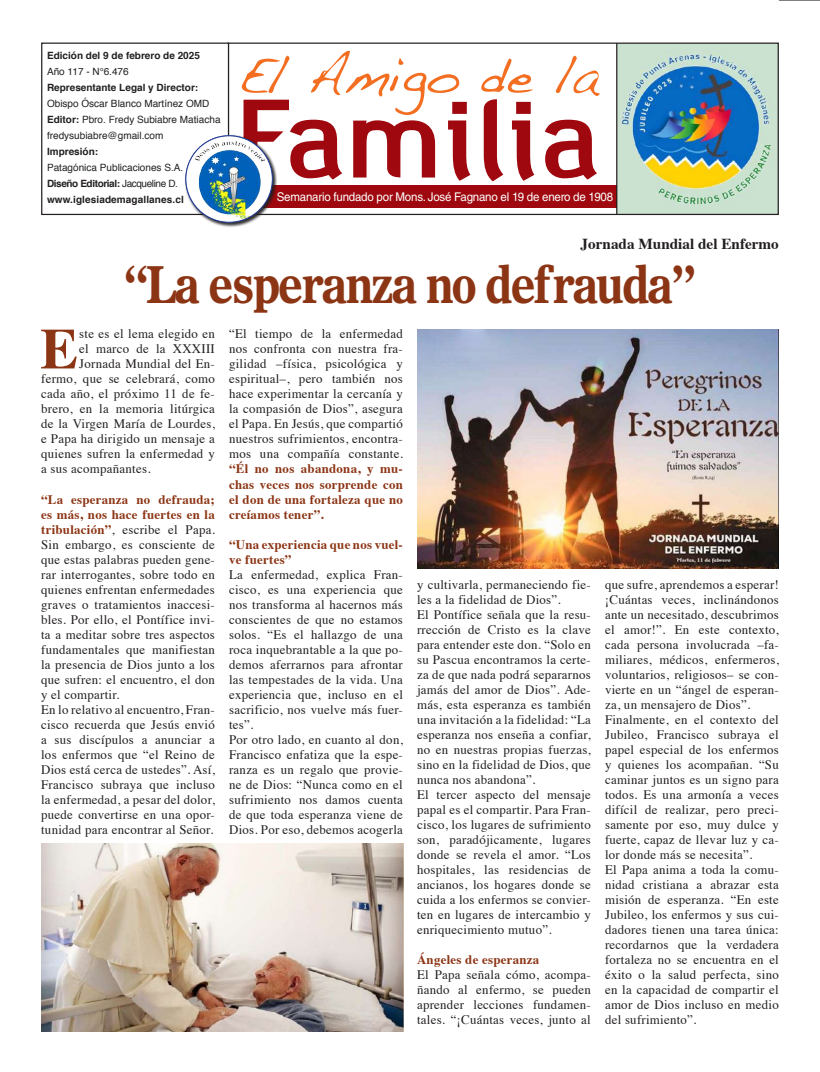
<style>
.page{position:relative;width:820px;height:1072px;background:#fff}
.page>*{position:absolute;margin:0;border:0;box-sizing:border-box;transform-origin:0 0}
.t1{font:700 57.4px "Times";color:#8c3515}
.t2{font:700 51px "Olympian LT Std";letter-spacing:-.05em;color:#8c3515;scale:.9 1}
.t3{font:700 15.2px "Times";color:#231f20}
.t4{font:13px/15px "Times";letter-spacing:.02em;color:#231f20}
.t5{font:700 13px/15px "Times";letter-spacing:.02em;color:#8c3515;text-align:justify}
.t6{font:12px "Helvetica LT Std";letter-spacing:-.02em;color:#fff;scale:.96 1}
.t7{font:700 10px/16px "Helvetica";color:#231f20}
.t8{font:10px/16px "Helvetica";color:#231f20}
.s1{font-weight:700}
.s2{font-weight:400}
.s3{font-weight:700;color:#8c3515}
</style>
<div class="page">
<hr style="left:778px;top:0;width:41px;height:1px;background:#000">
<img style="left:617px;top:45px;width:159px;height:168px">
<div style="left:228px;top:43px;width:550px;height:172px;border:1px solid #231f20"></div>
<div style="left:41px;top:43px;width:188px;height:172px;border:1px solid #231f20"></div>
<div style="left:229px;top:185px;width:387px;height:23px;background:#9f080e"></div>
<svg style="left:242px;top:51px;width:357px;height:130px"></svg>
<hr style="left:616px;top:43px;width:1px;height:171px;background:#231f20">
<div style="left:184px;top:134px;width:97px;height:97px;background:#231f20;opacity:.75"></div>
<img style="left:186px;top:136px;width:86px;height:86px;border-radius:50%">
<img style="left:41px;top:843px;width:362px;height:188px">
<img style="left:417px;top:329px;width:361px;height:240px">
<p class="t7" style="left:47px;top:47px;width:154px">Edición del 9 de febrero de 2025</p>
<p class="t8" style="left:47px;top:64px;width:83px">Año 117 - N°6.476</p>
<p class="t7" style="left:47px;top:79px;width:153px">Representante Legal y Director:</p>
<p class="t8" style="left:47px;top:96px;width:175px">Obispo Óscar Blanco Martínez OMD<br><span class="s1">Editor:</span> Pbro. Fredy Subiabre Matiacha fredysubiabre@gmail.com</p>
<p class="t7" style="left:47px;top:143px;width:53px">Impresión:</p>
<p class="t7" style="left:47px;top:159px;width:138px"><span class="s2">Patagónica Publicaciones S.A.<br></span>Diseño Editorial: <span class="s2">Jacqueline D. </span>www.iglesiademagallanes.cl</p>
<p class="t6" style="left:277px;top:190px;width:352px">Semanario fundado por Mons. José Fagnano el 19 de enero de 1908</p>
<p class="t3" style="left:580px;top:229px;width:200px">Jornada Mundial del Enfermo</p>
<h2 class="t2" style="left:123px;top:253px;width:638px">“La esperanza no defrauda”</h2>
<h1 class="t1" style="left:40px;top:294px;width:39px">E</h1>
<p class="t4" style="left:79px;top:325px;width:137px">ste es el lema elegido en</p>
<p class="t4" style="left:79px;top:340px;width:137px">el marco de la XXXIII</p>
<p class="t4" style="left:79px;top:355px;width:137px">Jornada Mundial del En-</p>
<p class="t4" style="left:41px;top:370px;width:175px">fermo, que se celebrará, como</p>
<p class="t4" style="left:41px;top:385px;width:175px">cada año, el próximo 11 de fe-</p>
<p class="t4" style="left:41px;top:400px;width:175px">brero, en la memoria litúrgica</p>
<p class="t4" style="left:41px;top:415px;width:175px">de la Virgen María de Lourdes,</p>
<p class="t4" style="left:41px;top:430px;width:175px">e Papa ha dirigido un mensaje a</p>
<p class="t4" style="left:41px;top:445px;width:175px">quienes sufren la enfermedad y</p>
<p class="t4" style="left:41px;top:460px;width:111px">a sus acompañantes.</p>
<p class="t4" style="left:41px;top:490px;width:175px"><span class="s3">“La esperanza no defrauda; es más, nos hace fuertes en la tribulación”</span>, escribe el Papa.<br>Sin embargo, es consciente de que estas palabras pueden gene&shy;rar interrogantes, sobre todo en quienes enfrentan enfermedades graves o tratamientos inaccesi&shy;bles. Por ello, el Pontífice invi&shy;ta a meditar sobre tres aspectos fundamentales que manifiestan la presencia de Dios junto a los que sufren: el encuentro, el don y el compartir.<br>En lo relativo al encuentro, Fran&shy;cisco recuerda que Jesús envió a sus discípulos a anunciar a los enfermos que “el Reino de<br>Dios está cerca de ustedes”. Así,<br>Francisco subraya que incluso la enfermedad, a pesar del dolor, puede convertirse en una opor&shy;tunidad para encontrar al Señor.</p>
<p class="t4" style="left:229px;top:325px;width:175px;text-align:justify">“El tiempo de la enfermedad nos confronta con nuestra fra&shy;gilidad –física, psicológica y espiritual–, pero también nos hace experimentar la cercanía y la compasión de Dios”, asegura el Papa. En Jesús, que compartió nuestros sufrimientos, encontra&shy;mos una compañía constante.</p>
<p class="t5" style="left:229px;top:460px;width:175px">“Él no nos abandona, y mu&shy;chas veces nos sorprende con el don de una fortaleza que no creíamos tener”.</p>
<p class="t5" style="left:229px;top:535px;width:175px">“Una experiencia que nos vuel&shy;ve fuertes”</p>
<p class="t4" style="left:229px;top:565px;width:175px">La enfermedad, explica Fran&shy;cisco, es una experiencia que nos transforma al hacernos más conscientes de que no estamos solos. “Es el hallazgo de una roca inquebrantable a la que po&shy;demos aferrarnos para afrontar las tempestades de la vida. Una experiencia que, incluso en el sacrificio, nos vuelve más fuer&shy;tes”.<br>Por otro lado, en cuanto al don,<br>Francisco enfatiza que la espe&shy;ranza es un regalo que provie&shy;ne de Dios: “Nunca como en el sufrimiento nos damos cuenta de que toda esperanza viene de<br>Dios. Por eso, debemos acogerla</p>
<p class="t4" style="left:417px;top:575px;width:175px">y cultivarla, permaneciendo fie&shy;les a la fidelidad de Dios”.<br>El Pontífice señala que la resu&shy;rrección de Cristo es la clave para entender este don. “Solo en su Pascua encontramos la certe&shy;za de que nada podrá separarnos jamás del amor de Dios”. Ade&shy;más, esta esperanza es también una invitación a la fidelidad: “La esperanza nos enseña a confiar, no en nuestras propias fuerzas, sino en la fidelidad de Dios, que nunca nos abandona”.<br>El tercer aspecto del mensaje papal es el compartir. Para Fran&shy;cisco, los lugares de sufrimiento son, paradójicamente, lugares donde se revela el amor. “Los hospitales, las residencias de ancianos, los hogares donde se cuida a los enfermos se convier&shy;ten en lugares de intercambio y enriquecimiento mutuo”.</p>
<p class="t5" style="left:417px;top:950px;width:124px">Ángeles de esperanza</p>
<p class="t4" style="left:417px;top:965px;width:175px;text-align:justify">El Papa señala cómo, acompa&shy;ñando al enfermo, se pueden aprender lecciones fundamen&shy;tales. “¡Cuántas veces, junto al</p>
<p class="t4" style="left:604px;top:575px;width:175px">que sufre, aprendemos a esperar! ¡Cuántas veces, inclinándonos ante un necesitado, descubrimos el amor!”. En este contexto, cada persona involucrada –fa&shy;miliares, médicos, enfermeros, voluntarios, religiosos– se con&shy;vierte en un “ángel de esperan&shy;za, un mensajero de Dios”.<br>Finalmente, en el contexto del<br>Jubileo, Francisco subraya el papel especial de los enfermos y quienes los acompañan. “Su caminar juntos es un signo para todos. Es una armonía a veces difícil de realizar, pero preci&shy;samente por eso, muy dulce y fuerte, capaz de llevar luz y ca&shy;lor donde más se necesita”.<br>El Papa anima a toda la comu&shy;nidad cristiana a abrazar esta misión de esperanza. “En este<br>Jubileo, los enfermos y sus cui&shy;dadores tienen una tarea única: recordarnos que la verdadera fortaleza no se encuentra en el éxito o la salud perfecta, sino en la capacidad de compartir el amor de Dios incluso en medio del sufrimiento”.</p>
</div>
